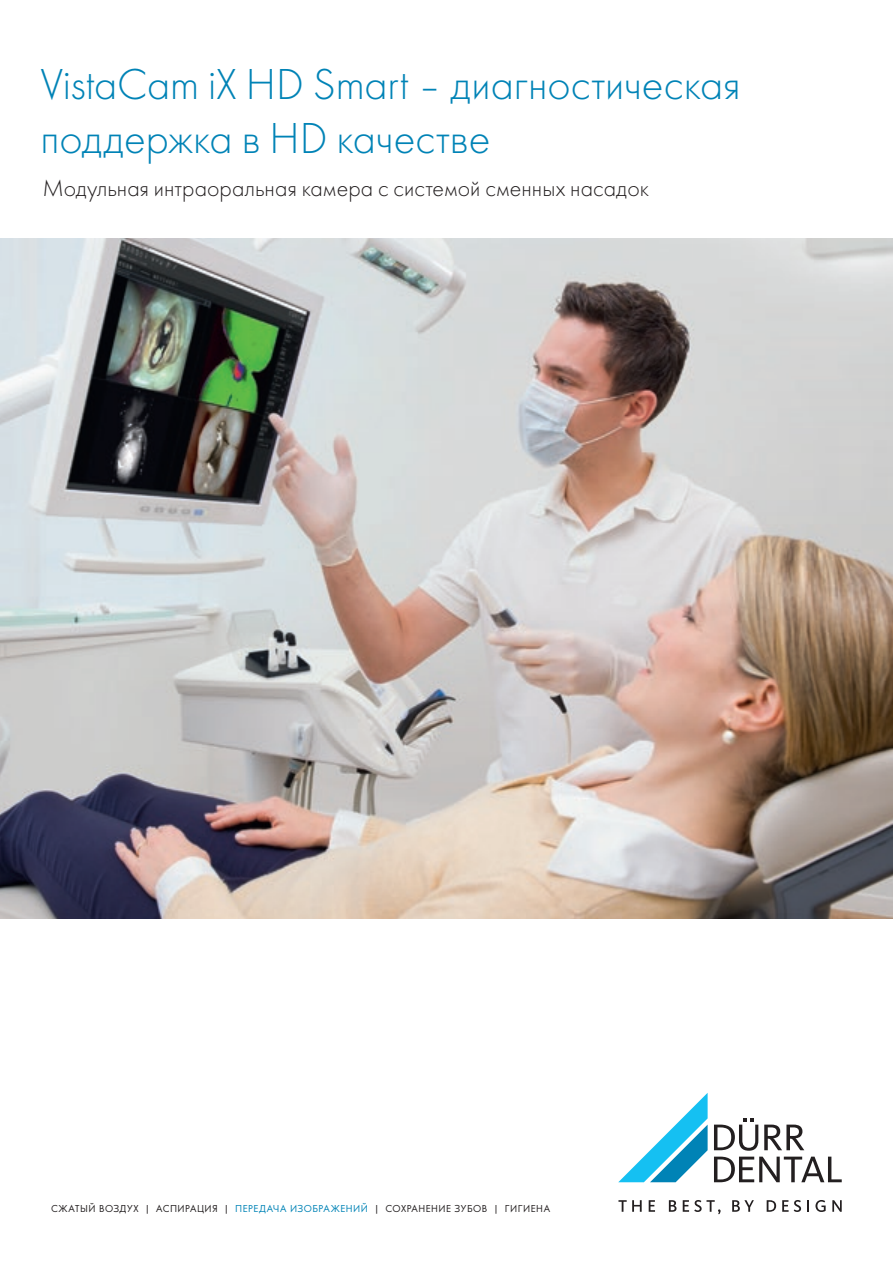
<style>
.page{position:relative;width:893px;height:1263px;background:#fff}
.page>*{position:absolute;margin:0;border:0;box-sizing:border-box;transform-origin:0 0}
.t1{font:300 45px/54px "Futura";color:#0083b6}
.t2{font:300 24px "Futura";letter-spacing:.005em;color:#231f20}
.t3{font:10.5px "Futura Boo";letter-spacing:.045em;color:#231f20}
.s1{color:#0083b6}
</style>
<div class="page">
<img style="left:0;top:239px;width:893px;height:680px">
<svg style="left:618px;top:1200px;width:24px;height:12px"></svg>
<svg style="left:649px;top:1200px;width:6px;height:12px"></svg>
<svg style="left:669px;top:1200px;width:7px;height:12px"></svg>
<svg style="left:683px;top:1200px;width:38px;height:14px"></svg>
<svg style="left:732px;top:1200px;width:22px;height:12px"></svg>
<svg style="left:767px;top:1200px;width:9px;height:12px"></svg>
<svg style="left:782px;top:1200px;width:19px;height:12px"></svg>
<svg style="left:807px;top:1200px;width:2px;height:12px"></svg>
<svg style="left:815px;top:1200px;width:11px;height:12px"></svg>
<svg style="left:832px;top:1200px;width:10px;height:12px"></svg>
<svg style="left:714px;top:1118px;width:128px;height:64px"></svg>
<svg style="left:618px;top:1093px;width:90px;height:89px"></svg>
<h1 class="t1" style="left:40px;top:56px;width:702px">VistaCam iX HD Smart – диагностическая поддержка в HD качестве</h1>
<h2 class="t2" style="left:43px;top:173px;width:608px">Модульная интраоральная камера с системой сменных насадок</h2>
<p class="t3" style="left:51px;top:1201px;width:501px">СЖАТЫЙ ВОЗДУХ | АСПИРАЦИЯ | <span class="s1">ПЕРЕДАЧА ИЗОБРАЖЕНИЙ</span> | СОХРАНЕНИЕ ЗУБОВ | ГИГИЕНА</p>
</div>
